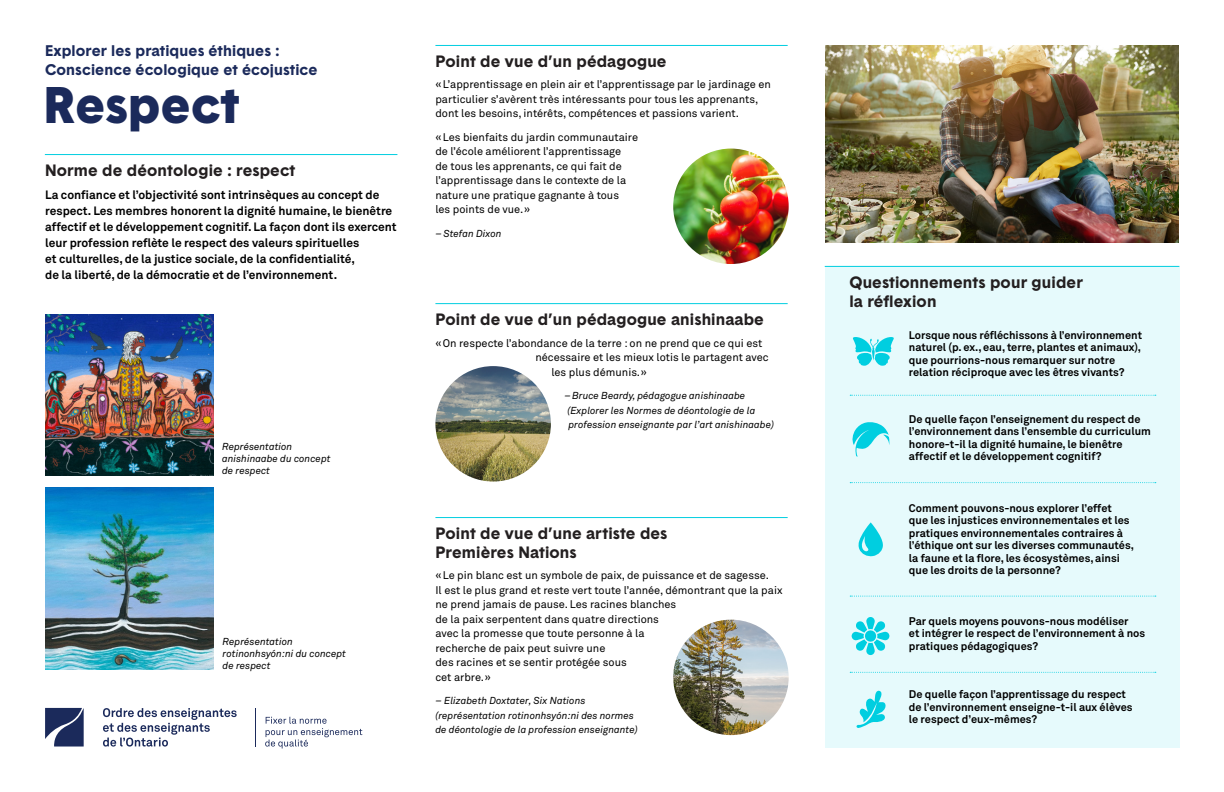
<style>
.page{position:relative;width:1224px;height:792px;background:#fff}
.page>*{position:absolute;margin:0;border:0;box-sizing:border-box;transform-origin:0 0}
.t1{font:900 50px "Basetica";letter-spacing:.01em;color:#1b2a5b}
.t2{font:700 16px/19px "Basetica";letter-spacing:.01em;color:#231f20}
.t3{font:700 15px/19px "Basetica";letter-spacing:.01em;color:#1b2a5b}
.t4{font:700 12px/16px "Akkurat Pro";color:#000}
.t5{font:11px/14.5px "Akkurat Pro";color:#000}
.t6{font:700 11px/12.5px "Akkurat Pro";color:#000}
.t7{font:italic 10px/12px "Akkurat Pro";color:#000}
</style>
<div class="page">
<img style="left:45px;top:314px;width:168px;height:162px">
<img style="left:45px;top:488px;width:168px;height:181px">
<img style="left:673px;top:149px;width:116px;height:115px;border-radius:58px">
<img style="left:435px;top:366px;width:116px;height:116px;border-radius:58px">
<img style="left:673px;top:620px;width:116px;height:115px;border-radius:58px">
<img style="left:825px;top:45px;width:354px;height:198px">
<div style="left:825px;top:266px;width:354px;height:481px;background:#e6fafc"></div>
<hr style="left:435px;top:45px;width:353px;height:1px;background:#00cee0">
<hr style="left:45px;top:154px;width:352px;height:1px;background:#00cee0">
<hr style="left:435px;top:303px;width:353px;height:1px;background:#00cee0">
<hr style="left:825px;top:266px;width:354px;height:1px;background:#00cee0">
<hr style="left:435px;top:517px;width:353px;height:1px;background:#00cee0">
<svg style="left:857px;top:690px;width:29px;height:38px"></svg>
<svg style="left:850px;top:395px;width:306px;height:1px"></svg>
<svg style="left:850px;top:482px;width:306px;height:1px"></svg>
<svg style="left:850px;top:596px;width:306px;height:1px"></svg>
<svg style="left:850px;top:672px;width:306px;height:1px"></svg>
<svg style="left:853px;top:337px;width:41px;height:29px"></svg>
<svg style="left:852px;top:617px;width:37px;height:38px"></svg>
<svg style="left:858px;top:522px;width:25px;height:35px"></svg>
<svg style="left:852px;top:422px;width:38px;height:35px"></svg>
<svg style="left:45px;top:708px;width:39px;height:39px;background:#404c75"></svg>
<svg style="left:103px;top:708px;width:134px;height:39px"></svg>
<svg style="left:265px;top:717px;width:97px;height:31px"></svg>
<hr style="left:255px;top:708px;width:1px;height:39px;background:#1b2a5b">
<h1 class="t3" style="left:45px;top:40px;width:274px">Explorer les pratiques éthiques :<br>Conscience écologique et écojustice</h1>
<h1 class="t1" style="left:43px;top:69px;width:197px">Respect</h1>
<h2 class="t2" style="left:45px;top:161px;width:252px">Norme de déontologie : respect</h2>
<h2 class="t4" style="left:45px;top:187px;width:353px">La confiance et l’objectivité sont intrinsèques au concept de respect. Les membres honorent la dignité humaine, le bienêtre affectif et le développement cognitif. La façon dont ils exercent leur profession reflète le respect des valeurs spirituelles<br>et culturelles, de la justice sociale, de la confidentialité,<br>de la liberté, de la démocratie et de l’environnement.</h2>
<p class="t7" style="left:222px;top:440px;width:110px">Représentation anishinaabe du concept de respect</p>
<p class="t7" style="left:223px;top:635px;width:125px">Représentation rotinonhsyón:ni du concept de respect</p>
<h2 class="t2" style="left:435px;top:51px;width:233px">Point de vue d’un pédagogue</h2>
<p class="t5" style="left:435px;top:77px;width:337px">«L’apprentissage en plein air et l’apprentissage par le jardinage en particulier s’avèrent très intéressants pour tous les apprenants, dont les besoins, intérêts, compétences et passions varient.</p>
<p class="t5" style="left:435px;top:130px;width:204px">«Les bienfaits du jardin communautaire de l’école améliorent l’apprentissage<br>de tous les apprenants, ce qui fait de l’apprentissage dans le contexte de la nature une pratique gagnante à tous<br>les points de vue.»</p>
<p class="t7" style="left:435px;top:228px;width:68px">–Stefan Dixon</p>
<h2 class="t2" style="left:435px;top:310px;width:330px">Point de vue d’un pédagogue anishinaabe</h2>
<p class="t5" style="left:435px;top:336px;width:328px">«On respecte l’abondance de la terre : on ne prend que ce qui est</p>
<p class="t5" style="left:535px;top:350px;width:235px">nécessaire et les mieux lotis le partagent avec</p>
<p class="t5" style="left:551px;top:365px;width:97px">les plus démunis.»</p>
<p class="t7" style="left:564px;top:390px;width:182px">–Bruce Beardy, pédagogue anishinaabe</p>
<p class="t7" style="left:567px;top:404px;width:189px">(Explorer les Normes de déontologie de la</p>
<p class="t7" style="left:568px;top:419px;width:207px">profession enseignante par l’art anishinaabe)</p>
<h2 class="t2" style="left:435px;top:523px;width:234px">Point de vue d’une artiste des<br>Premières Nations</h2>
<p class="t5" style="left:435px;top:568px;width:349px">«Le pin blanc est un symbole de paix, de puissance et de sagesse.<br>Il est le plus grand et reste vert toute l’année, démontrant que la paix ne prend jamais de pause. Les racines blanches<br>de la paix serpentent dans quatre directions<br>avec la promesse que toute personne à la<br>recherche de paix peut suivre une<br>des racines et se sentir protégée sous<br>cet arbre.»</p>
<p class="t7" style="left:435px;top:694px;width:204px;line-height:14.5px">– Elizabeth Doxtater, Six Nations (représentation rotinonhsyón:ni des normes de déontologie de la profession enseignante)</p>
<h2 class="t2" style="left:849px;top:272px;width:235px">Questionnements pour guider la réflexion</h2>
<p class="t6" style="left:909px;top:328px;width:235px">Lorsque nous réfléchissons à l’environnement naturel (p. ex., eau, terre, plantes et animaux), que pourrions-nous remarquer sur notre relation réciproque avec les êtres vivants?</p>
<p class="t6" style="left:909px;top:413px;width:244px">De quelle façon l’enseignement du respect de l’environnement dans l’ensemble du curriculum honore-t-il la dignité humaine, le bienêtre affectif et le développement cognitif?</p>
<p class="t6" style="left:909px;top:501px;width:226px">Comment pouvons-nous explorer l’effet<br>que les injustices environnementales et les pratiques environnementales contraires à l’éthique ont sur les diverses communautés, la faune et la flore, les écosystèmes, ainsi que les droits de la personne?</p>
<p class="t6" style="left:909px;top:615px;width:238px">Par quels moyens pouvons-nous modéliser<br>et intégrer le respect de l’environnement à nos pratiques pédagogiques?</p>
<p class="t6" style="left:909px;top:688px;width:225px">De quelle façon l’apprentissage du respect de l’environnement enseigne-t-il aux élèves le respect d’eux-mêmes?</p>
</div>
